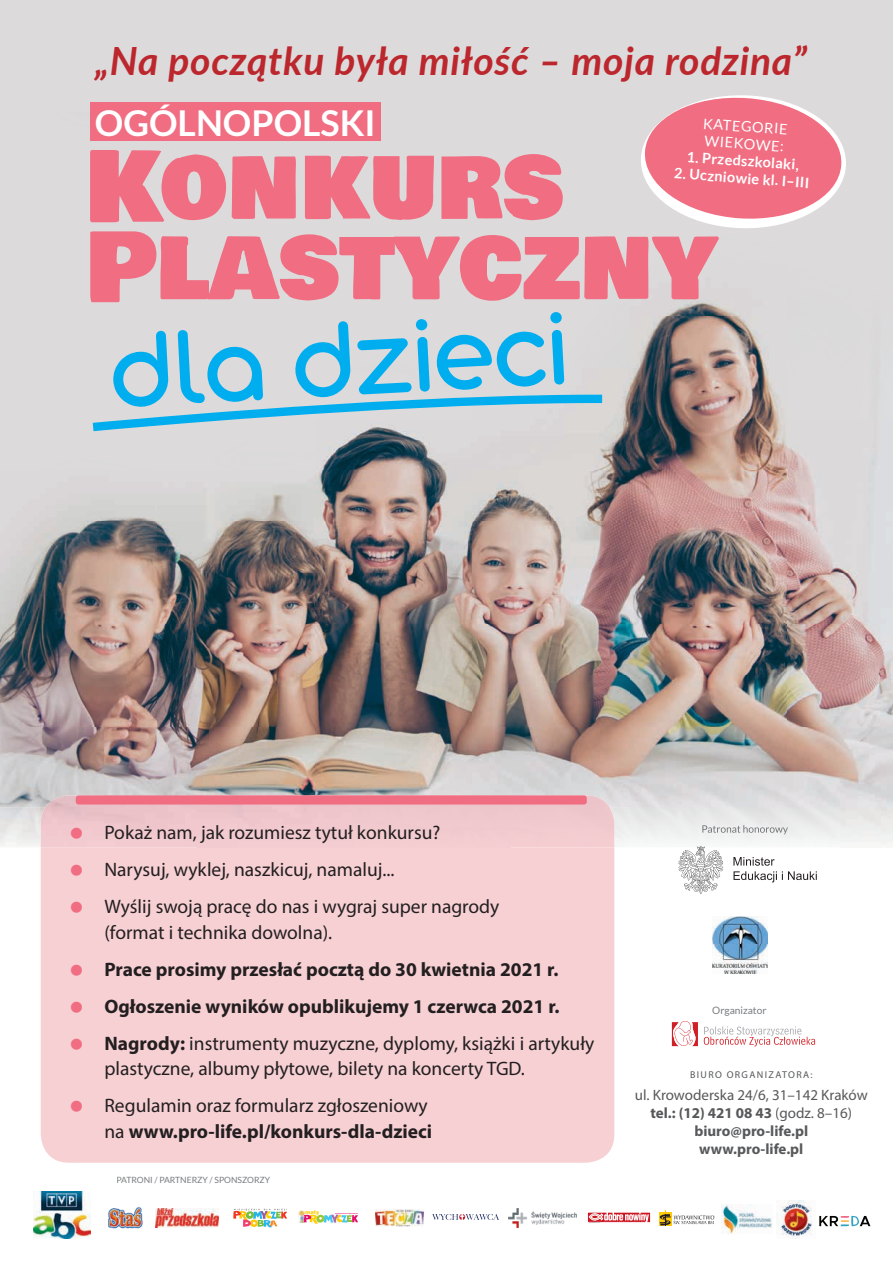
<style>
.page{position:relative;width:893px;height:1263px;background:#fff}
.page>*{position:absolute;margin:0;border:0;box-sizing:border-box;transform-origin:0 0}
.t1{font:115.2px "Arista Pro Trial";color:#00aeef}
.t2{font:95.7px "Bowlby One SC";color:#f16d82}
.t3{font:italic 700 39px "Lato";letter-spacing:.02em;color:#bc272d}
.t4{font:700 35.7px "Lato";color:#fff}
.t5{font:19.5px/37px "Myriad Pro";color:#231f20}
.t6{font:700 19.5px/37px "Myriad Pro";color:#231f20}
.t7{font:700 15px/18px "Myriad Pro";color:#57585a;text-align:center}
.t8{font:700 14.55px "Lato";color:#fff}
.t9{font:14.55px/17.2px "Lato";color:#fff}
.t10{font:10.2px "Lato";color:#787a7d}
.t11{font:9.9px "Myriad Pro";letter-spacing:.14em;color:#57585a}
.t12{font:8.55px "Lato";color:#787a7d}
.t13{font:4.8px "Swis 721 Blk Rnd PL";color:#fece08}
.s1{font-weight:400}
</style>
<div class="page">
<div style="left:0;top:0;width:893px;height:112px;background:#dcdadb"></div>
<img style="left:0;top:727px;width:105px;height:80px">
<img style="left:105px;top:727px;width:420px;height:68px">
<img style="left:525px;top:727px;width:315px;height:80px">
<img style="left:840px;top:727px;width:53px;height:118px">
<img style="left:0;top:112px;width:893px;height:615px">
<svg style="left:704px;top:1026px;width:111px;height:20px"></svg>
<svg style="left:672px;top:1021px;width:26px;height:26px"></svg>
<img style="left:702px;top:825px;width:86px;height:9px">
<img style="left:712px;top:917px;width:56px;height:56px">
<svg style="left:432px;top:1214px;width:67px;height:6px"></svg>
<div style="left:41px;top:847px;width:573px;height:316px;background:#f7d0d4"></div>
<div style="left:90px;top:102px;width:291px;height:38px;background:#f16d82"></div>
<svg style="left:640px;top:94px;width:207px;height:136px;background:#ed95a3"></svg>
<svg style="left:93px;top:395px;width:509px;height:36px;background:#a8cede"></svg>
<div style="left:76px;top:795px;width:511px;height:9px;background:#f16d82;border-radius:3px"></div>
<svg style="left:588px;top:1213px;width:62px;height:10px"></svg>
<img style="left:156px;top:1209px;width:62px;height:18px">
<svg style="left:298px;top:1210px;width:60px;height:14px"></svg>
<svg style="left:233px;top:1209px;width:54px;height:18px"></svg>
<img style="left:108px;top:1207px;width:35px;height:22px">
<img style="left:509px;top:1208px;width:67px;height:19px">
<img style="left:34px;top:1191px;width:56px;height:47px">
<img style="left:375px;top:1209px;width:49px;height:17px">
<svg style="left:396px;top:1222px;width:14px;height:4px"></svg>
<svg style="left:678px;top:846px;width:45px;height:48px"></svg>
<svg style="left:733px;top:857px;width:84px;height:25px"></svg>
<svg style="left:659px;top:1210px;width:55px;height:16px"></svg>
<img style="left:777px;top:1200px;width:35px;height:39px">
<img style="left:722px;top:1205px;width:51px;height:29px">
<svg style="left:819px;top:1216px;width:51px;height:10px"></svg>
<svg style="left:71px;top:827px;width:11px;height:12px"></svg>
<svg style="left:71px;top:865px;width:11px;height:11px"></svg>
<svg style="left:71px;top:902px;width:11px;height:11px"></svg>
<svg style="left:71px;top:964px;width:11px;height:11px"></svg>
<svg style="left:71px;top:1001px;width:11px;height:11px"></svg>
<svg style="left:71px;top:1038px;width:11px;height:11px"></svg>
<svg style="left:71px;top:1101px;width:11px;height:11px"></svg>
<h3 class="t3" style="left:95px;top:32px;width:713px">„Na początku była miłość – moja rodzina”</h3>
<h3 class="t4" style="left:95px;top:102px;width:282px">OGÓLNOPOLSKI</h3>
<h2 class="t2" style="left:85px;top:116px;width:480px">Konkurs</h2>
<p class="t9" style="left:704px;top:115px;width:86px;rotate:4deg">KATEGORIE<br>WIEKOWE:</p>
<p class="t8" style="left:687px;top:148px;width:114px;rotate:4deg">1. Przedszkolaki,</p>
<p class="t8" style="left:675px;top:165px;width:137px;rotate:4deg">2. Uczniowie kl. I–III</p>
<h2 class="t2" style="left:85px;top:196px;width:633px">Plastyczny</h2>
<h1 class="t1" style="left:107px;top:305px;width:460px;rotate:-3deg">dla dzieci</h1>
<p class="t5" style="left:104px;top:814px;width:396px">Pokaż nam, jak rozumiesz tytuł konkursu?<br>Narysuj, wyklej, naszkicuj, namaluj...<br>Wyślij swoją pracę do nas i wygraj super nagrody</p>
<p class="t5" style="left:104px;top:913px;width:229px">(format i technika dowolna).</p>
<p class="t6" style="left:104px;top:950px;width:491px">Prace prosimy przesłać pocztą do 30 kwietnia 2021 r.<br>Ogłoszenie wyników opublikujemy 1 czerwca 2021 r.<br>Nagrody: <span class="s1">instrumenty muzyczne, dyplomy, książki i artykuły</span></p>
<p class="t5" style="left:104px;top:1050px;width:422px">plastyczne, albumy płytowe, bilety na koncerty TGD.<br>Regulamin oraz formularz zgłoszeniowy</p>
<p class="t6" style="left:104px;top:1112px;width:329px"><span class="s1">na</span> www.pro-life.pl/konkurs-dla-dzieci</p>
<p class="t12" style="left:117px;top:1175px;width:155px">PATRONI / PARTNERZY / SPONSZORZY</p>
<p class="t13" style="left:305px;top:1209px;width:15px">mały</p>
<p class="t10" style="left:712px;top:1005px;width:56px">Organizator</p>
<p class="t11" style="left:690px;top:1069px;width:124px">BIURO ORGANIZATORA:</p>
<p class="t7" style="left:635px;top:1085px;width:234px"><span class="s1">ul. Krowoderska 24/6, 31–142 Kraków </span>tel.: (12) 421 08 43 <span class="s1">(godz. 8–16) </span>biuro@pro-life.pl<br>www.pro-life.pl</p>
</div>
